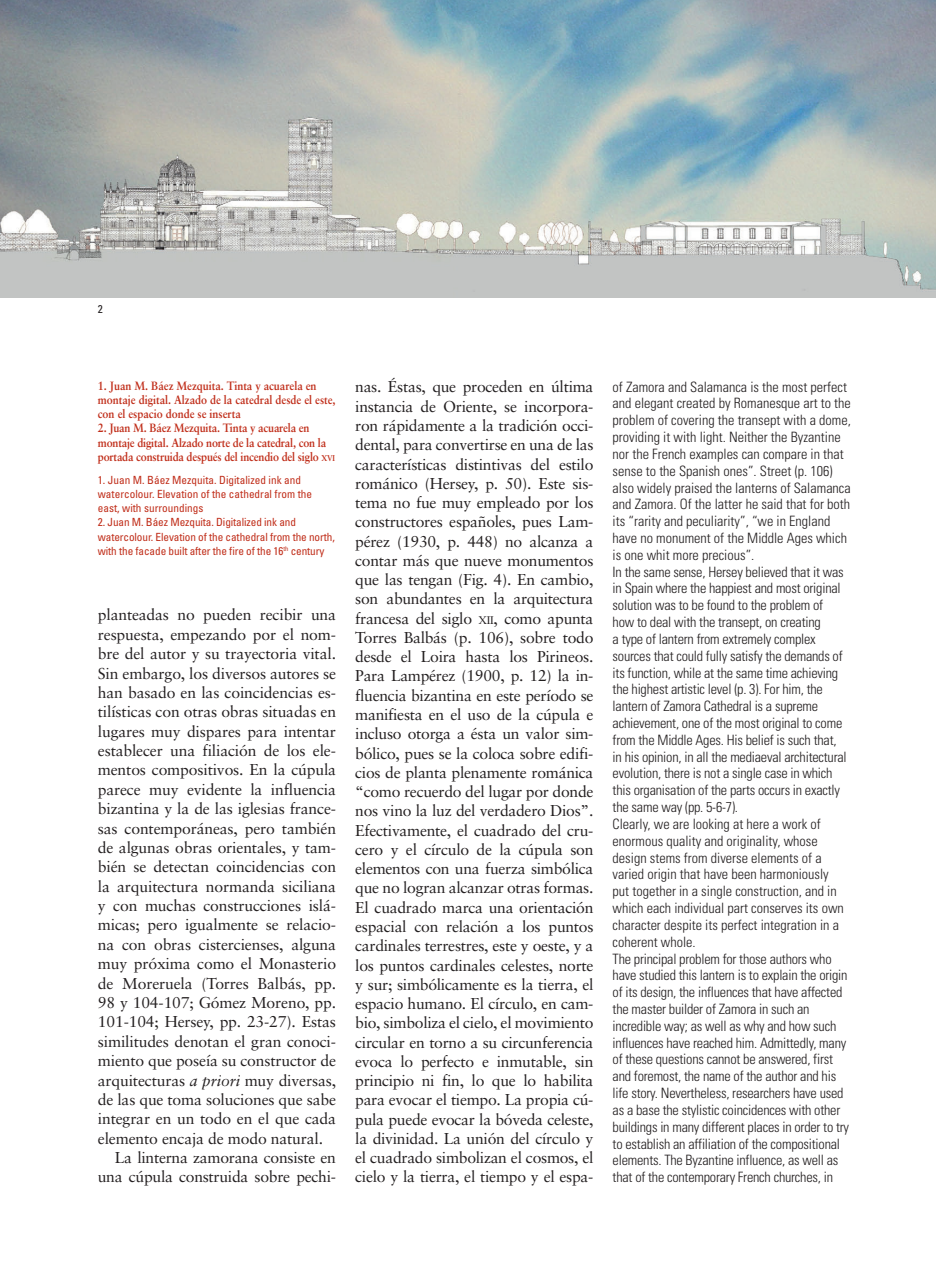
<style>
.page{position:relative;width:936px;height:1276px;background:#fff}
.page>*{position:absolute;margin:0;border:0;box-sizing:border-box;transform-origin:0 0}
.t1{font:15.75px/19.2px "Sabon";letter-spacing:-.01em;color:#231f20;text-align:justify}
.t2{font:300 condensed 14.25px/16.8px "Univers";letter-spacing:-.015em;color:#231f20}
.t3{font:700 12px/14.2px "Sabon";letter-spacing:-.015em;color:#c02d19;scale:.9 1}
.t4{font:condensed 11.25px/14.2px "Univers";letter-spacing:-.01em;color:#c02d19}
.t5{font:condensed 11.25px "Univers";color:#231f20}
.s1{font-size:8.4px}
.s2{font-style:italic}
.s3{font-size:10.95px}
</style>
<div class="page">
<img style="left:0;top:0;width:935px;height:297px">
<p class="t5" style="left:98px;top:302px;width:6px">2</p>
<p class="t3" style="left:98px;top:378px;width:266px">1. Juan M. Báez Mezquita. Tinta y acuarela en montaje digital. Alzado de la catedral desde el este, con el espacio donde se inserta</p>
<p class="t3" style="left:98px;top:421px;width:265px">2. Juan M. Báez Mezquita. Tinta y acuarela en montaje digital. Alzado norte de la catedral, con la portada construida después del incendio del siglo <span class="s1">XVI</span></p>
<p class="t4" style="left:98px;top:472px;width:216px">1. Juan M. Báez Mezquita. Digitalized ink and watercolour. Elevation of the cathedral from the east, with surroundings</p>
<p class="t4" style="left:98px;top:515px;width:238px">2. Juan M. Báez Mezquita. Digitalized ink and watercolour. Elevation of the cathedral from the north, with the facade built after the fire of the 16<sup>th</sup> century</p>
<p class="t1" style="left:98px;top:605px;width:240px">planteadas no pueden recibir una</p>
<p class="t1" style="left:98px;top:624px;width:240px">respuesta, empezando por el nom-</p>
<p class="t1" style="left:98px;top:644px;width:240px">bre del autor y su trayectoria vital.</p>
<p class="t1" style="left:98px;top:663px;width:240px">Sin embargo, los diversos autores se</p>
<p class="t1" style="left:98px;top:682px;width:240px">han basado en las coincidencias es-</p>
<p class="t1" style="left:98px;top:702px;width:240px">tilísticas con otras obras situadas en</p>
<p class="t1" style="left:98px;top:721px;width:240px">lugares muy dispares para intentar</p>
<p class="t1" style="left:98px;top:741px;width:240px">establecer una filiación de los ele-</p>
<p class="t1" style="left:98px;top:760px;width:240px">mentos compositivos. En la cúpula</p>
<p class="t1" style="left:98px;top:779px;width:240px">parece muy evidente la influencia</p>
<p class="t1" style="left:98px;top:799px;width:240px">bizantina y la de las iglesias france-</p>
<p class="t1" style="left:98px;top:818px;width:240px">sas contemporáneas, pero también</p>
<p class="t1" style="left:98px;top:837px;width:240px">de algunas obras orientales, y tam-</p>
<p class="t1" style="left:98px;top:857px;width:240px">bién se detectan coincidencias con</p>
<p class="t1" style="left:98px;top:876px;width:240px">la arquitectura normanda siciliana</p>
<p class="t1" style="left:98px;top:896px;width:240px">y con muchas construcciones islá-</p>
<p class="t1" style="left:98px;top:915px;width:240px">micas; pero igualmente se relacio-</p>
<p class="t1" style="left:98px;top:934px;width:240px">na con obras cistercienses, alguna</p>
<p class="t1" style="left:98px;top:954px;width:240px">muy próxima como el Monasterio</p>
<p class="t1" style="left:98px;top:973px;width:240px">de Moreruela (Torres Balbás, pp.</p>
<p class="t1" style="left:98px;top:992px;width:240px">98 y 104-107; Gómez Moreno, pp.</p>
<p class="t1" style="left:98px;top:1012px;width:240px">101-104; Hersey, pp. 23-27). Estas</p>
<p class="t1" style="left:98px;top:1031px;width:240px">similitudes denotan el gran conoci-</p>
<p class="t1" style="left:98px;top:1051px;width:240px">miento que poseía su constructor de</p>
<p class="t1" style="left:98px;top:1070px;width:240px">arquitecturas <span class="s2">a priori</span> muy diversas,</p>
<p class="t1" style="left:98px;top:1089px;width:240px">de las que toma soluciones que sabe</p>
<p class="t1" style="left:98px;top:1109px;width:240px">integrar en un todo en el que cada</p>
<p class="t1" style="left:98px;top:1128px;width:227px">elemento encaja de modo natural.</p>
<p class="t1" style="left:115px;top:1147px;width:223px">La linterna zamorana consiste en</p>
<p class="t1" style="left:98px;top:1167px;width:240px">una cúpula construida sobre pechi-</p>
<p class="t1" style="left:355px;top:377px;width:240px">nas. Éstas, que proceden en última instancia de Oriente, se incorpora&shy;ron rápidamente a la tradición occi&shy;dental, para convertirse en una de las características distintivas del estilo románico (Hersey, p. 50). Este sis&shy;tema no fue muy empleado por los constructores españoles, pues Lam&shy;pérez (1930, p. 448) no alcanza a contar más que nueve monumentos que las tengan (Fig. 4). En cambio, son abundantes en la arquitectura francesa del siglo <span class="s3">XII</span>, como apunta Torres Balbás (p. 106), sobre todo desde el Loira hasta los Pirineos.<br>Para Lampérez (1900, p. 12) la in&shy;fluencia bizantina en este período se manifiesta en el uso de la cúpula e incluso otorga a ésta un valor sim&shy;bólico, pues se la coloca sobre edifi&shy;cios de planta plenamente románica “como recuerdo del lugar por donde nos vino la luz del verdadero Dios”.<br>Efectivamente, el cuadrado del cru&shy;cero y el círculo de la cúpula son elementos con una fuerza simbólica que no logran alcanzar otras formas.<br>El cuadrado marca una orientación espacial con relación a los puntos cardinales terrestres, este y oeste, y a los puntos cardinales celestes, norte y sur; simbólicamente es la tierra, el espacio humano. El círculo, en cam&shy;bio, simboliza el cielo, el movimiento circular en torno a su circunferencia evoca lo perfecto e inmutable, sin principio ni fin, lo que lo habilita para evocar el tiempo. La propia cú&shy;pula puede evocar la bóveda celeste, la divinidad. La unión del círculo y el cuadrado simbolizan el cosmos, el cielo y la tierra, el tiempo y el espa-</p>
<p class="t2" style="left:612px;top:378px;width:240px">of Zamora and Salamanca is the most perfect and elegant created by Romanesque art to the problem of covering the transept with a dome, providing it with light. Neither the Byzantine nor the French examples can compare in that sense to the Spanish ones”. Street (p. 106) also widely praised the lanterns of Salamanca and Zamora. Of the latter he said that for both its “rarity and peculiarity”, “we in England have no monument of the Middle Ages which is one whit more precious”.<br>In the same sense, Hersey believed that it was in Spain where the happiest and most original solution was to be found to the problem of<br>how to deal with the transept, on creating<br>a type of lantern from extremely complex sources that could fully satisfy the demands of its function, while at the same time achieving the highest artistic level (p. 3). For him, the lantern of Zamora Cathedral is a supreme achievement, one of the most original to come from the Middle Ages. His belief is such that,<br>in his opinion, in all the mediaeval architectural evolution, there is not a single case in which this organisation of the parts occurs in exactly the same way (pp. 5-6-7).<br>Clearly, we are looking at here a work of enormous quality and originality, whose design stems from diverse elements of a varied origin that have been harmoniously<br>put together in a single construction, and in which each individual part conserves its own character despite its perfect integration in a coherent whole.<br>The principal problem for those authors who have studied this lantern is to explain the origin of its design, the influences that have affected the master builder of Zamora in such an incredible way; as well as why and how such influences have reached him. Admittedly, many of these questions cannot be answered, first and foremost, the name of the author and his life story. Nevertheless, researchers have used as a base the stylistic coincidences with other buildings in many different places in order to try to establish an affiliation of the compositional elements. The Byzantine influence, as well as that of the contemporary French churches, in</p>
</div>
